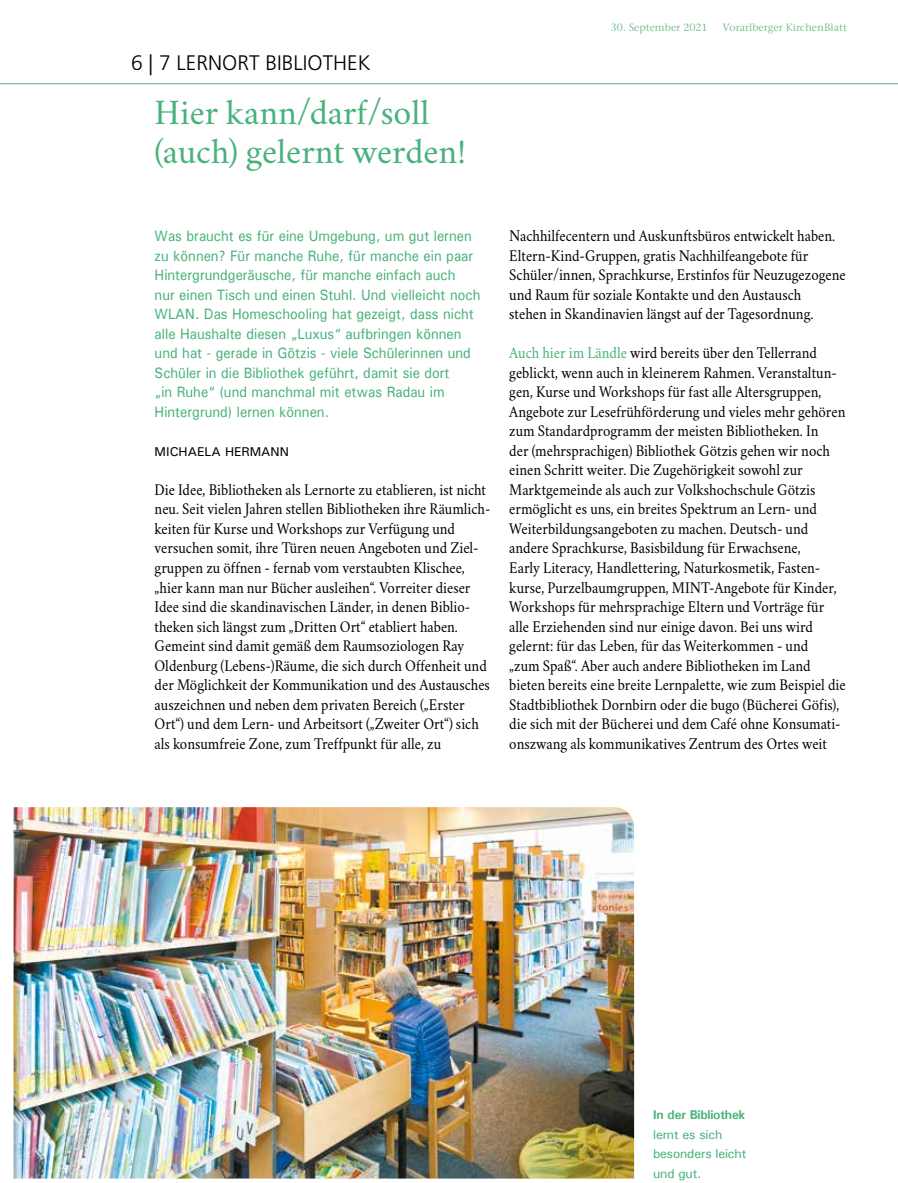
<style>
.page{position:relative;width:898px;height:1183px;background:#fff}
.page>*{position:absolute;margin:0;border:0;box-sizing:border-box;transform-origin:0 0}
.t1{font:36px/39px "Crimson";color:#47b27a}
.t2{font:300 21px "Frutiger LT Std";color:#000}
.t3{font:16.5px/19.5px "Crimson";color:#000;scale:.9 1}
.t4{font:500 15px/19.5px "Univers";color:#47b27a;scale:.9 1}
.t5{font:500 12.75px/19.5px "Univers";letter-spacing:-.015em;color:#47b27a}
.t6{font:500 12.75px "Univers";color:#000}
.t7{font:700 12.75px "Univers";letter-spacing:-.015em;color:#47b27a}
.t8{font:500 10.5px "Stone Serif Std";color:#7bc295}
.s1{color:#47b27a}
</style>
<div class="page">
<img style="left:0;top:83px;width:897px;height:1096px">
<p class="t2" style="left:131px;top:51px;width:241px">6 | 7 LERNORT BIBLIOTHEK</p>
<h1 class="t1" style="left:154px;top:91px;width:312px">Hier kann/darf/soll (auch) gelernt werden!</h1>
<p class="t8" style="left:610px;top:21px;width:98px">30. September 2021</p>
<p class="t8" style="left:722px;top:21px;width:126px">Vorarlberger KirchenBlatt</p>
<p class="t4" style="left:154px;top:226px;width:363px">Was braucht es für eine Umgebung, um gut lernen zu können? Für manche Ruhe, für manche ein paar Hintergrundgeräusche, für manche einfach auch<br>nur einen Tisch und einen Stuhl. Und vielleicht noch WLAN. Das Homeschooling hat gezeigt, dass nicht alle Haushalte diesen „Luxus“ aufbringen können und hat - gerade in Götzis - viele Schülerinnen und Schüler in die Bibliothek geführt, damit sie dort<br>„in Ruhe“ (und manchmal mit etwas Radau im Hintergrund) lernen können.</p>
<p class="t6" style="left:154px;top:443px;width:136px">MICHAELA HERMANN</p>
<p class="t3" style="left:154px;top:479px;width:374px">Die Idee, Bibliotheken als Lernorte zu etablieren, ist nicht neu. Seit vielen Jahren stellen Bibliotheken ihre Räumlich&shy;keiten für Kurse und Workshops zur Verfügung und versuchen somit, ihre Türen neuen Angeboten und Ziel&shy;gruppen zu öffnen - fernab vom verstaubten Klischee, „hier kann man nur Bücher ausleihen“. Vorreiter dieser Idee sind die skandinavischen Länder, in denen Biblio&shy;theken sich längst zum „Dritten Ort“ etabliert haben.<br>Gemeint sind damit gemäß dem Raumsoziologen Ray Oldenburg (Lebens-)Räume, die sich durch Offenheit und der Möglichkeit der Kommunikation und des Austausches auszeichnen und neben dem privaten Bereich („Erster Ort“) und dem Lern- und Arbeitsort („Zweiter Ort“) sich als konsumfreie Zone, zum Treffpunkt für alle, zu</p>
<p class="t3" style="left:509px;top:225px;width:375px">Nachhilfecentern und Auskunftsbüros entwickelt haben.<br>Eltern-Kind-Gruppen, gratis Nachhilfeangebote für Schüler/innen, Sprachkurse, Erstinfos für Neuzugezogene und Raum für soziale Kontakte und den Austausch<br>stehen in Skandinavien längst auf der Tagesordnung.</p>
<p class="t3" style="left:509px;top:342px;width:375px"><span class="s1">Auch hier im Ländle</span> wird bereits über den Tellerrand geblickt, wenn auch in kleinerem Rahmen. Veranstaltun&shy;gen, Kurse und Workshops für fast alle Altersgruppen, Angebote zur Lesefrühförderung und vieles mehr gehören zum Standardprogramm der meisten Bibliotheken. In<br>der (mehrsprachigen) Bibliothek Götzis gehen wir noch einen Schritt weiter. Die Zugehörigkeit sowohl zur Marktgemeinde als auch zur Volkshochschule Götzis ermöglicht es uns, ein breites Spektrum an Lern- und Weiterbildungsangeboten zu machen. Deutsch- und andere Sprachkurse, Basisbildung für Erwachsene,<br>Early Literacy, Handlettering, Naturkosmetik, Fasten&shy;kurse, Purzelbaumgruppen, MINT-Angebote für Kinder, Workshops für mehrsprachige Eltern und Vorträge für alle Erziehenden sind nur einige davon. Bei uns wird gelernt: für das Leben, für das Weiterkommen - und<br>„zum Spaß“. Aber auch andere Bibliotheken im Land bieten bereits eine breite Lernpalette, wie zum Beispiel die Stadtbibliothek Dornbirn oder die bugo (Bücherei Göfis), die sich mit der Bücherei und dem Café ohne Konsumati&shy;onszwang als kommunikatives Zentrum des Ortes weit</p>
<p class="t7" style="left:653px;top:1106px;width:94px">In der Bibliothek</p>
<p class="t5" style="left:653px;top:1124px;width:95px">lernt es sich besonders leicht und gut.</p>
</div>
